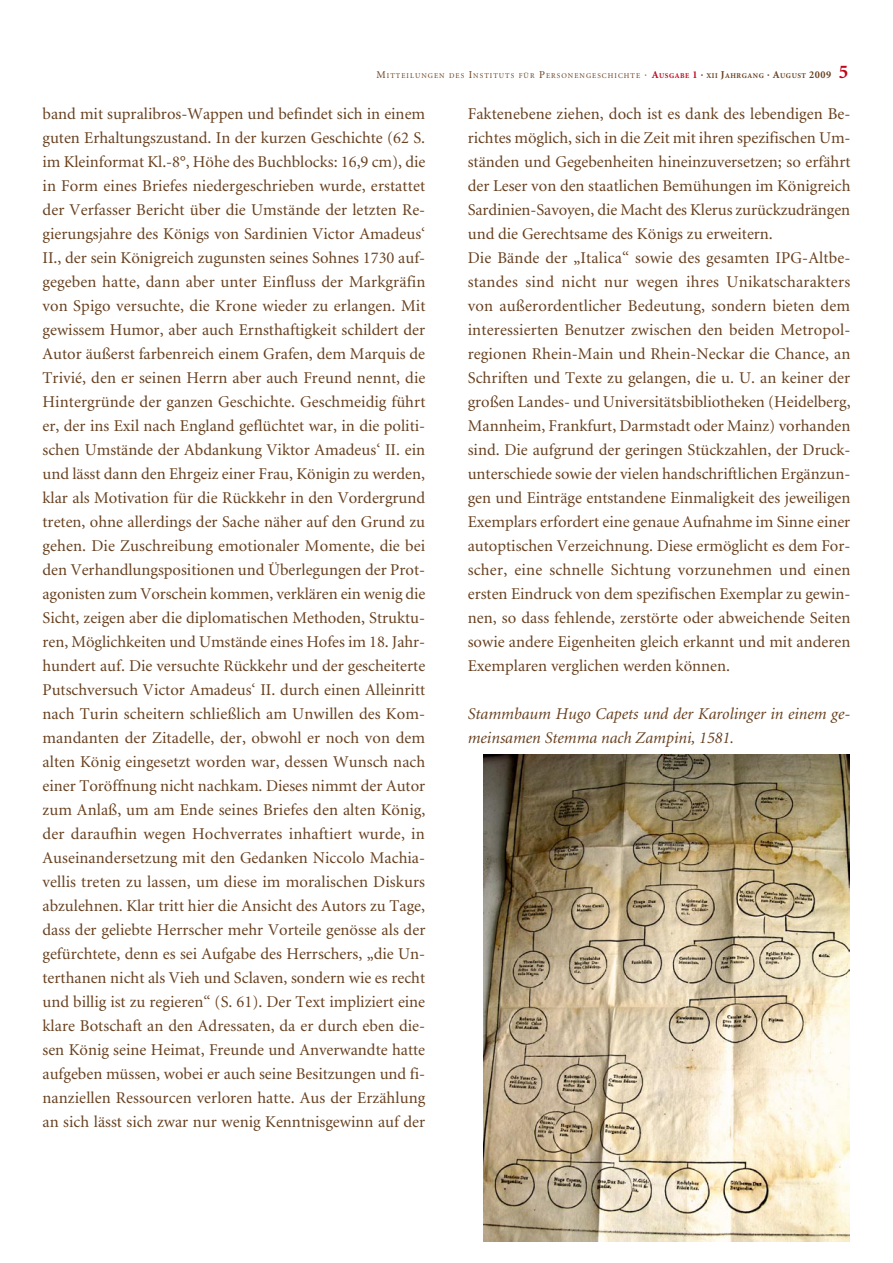
<style>
.page{position:relative;width:893px;height:1263px;background:#fff}
.page>*{position:absolute;margin:0;border:0;box-sizing:border-box;transform-origin:0 0}
.t1{font:16.5px/24px "Minion";color:#67401f;text-align:justify}
.t2{font:italic 16.5px/24px "Minion";color:#67401f}
.t3{font:7.35px "Minion";letter-spacing:.145em;color:#67401f}
.s1{font-size:10.5px}
.s2{font-weight:700;font-size:10.5px;color:#c00418}
.s3{font-weight:700;color:#c00418}
.s4{font-weight:700;font-size:10.5px}
.s5{font-weight:700}
.s6{font-weight:700;font-size:19.5px;color:#c00418}
</style>
<div class="page">
<img style="left:483px;top:754px;width:366px;height:488px">
<p class="t3" style="left:376px;top:72px;width:473px"><span class="s1">M</span>itteilungen des <span class="s1">I</span>nstituts für <span class="s1">P</span>ersonengeschichte <span class="s1">·</span> <span class="s2">A</span><span class="s3">USGABE</span> <span class="s2">1</span> <span class="s4">·</span> <span class="s5">XII</span> <span class="s4">J</span><span class="s5">AHRGANG</span> <span class="s4">· A</span><span class="s5">UGUST</span> <span class="s4">2009</span> <span class="s6">5</span></p>
<p class="t1" style="left:43px;top:102px;width:384px">band mit supralibros-Wappen und befindet sich in einem guten Erhaltungszustand. In der kurzen Geschichte (62 S. im Kleinformat Kl.-8°, Höhe des Buchblocks: 16,9 cm), die in Form eines Briefes niedergeschrieben wurde, erstattet der Verfasser Bericht über die Umstände der letzten Re&shy;gierungsjahre des Königs von Sardinien Victor Amadeus‘ II., der sein Königreich zugunsten seines Sohnes 1730 auf&shy;gegeben hatte, dann aber unter Einfluss der Markgräfin von Spigo versuchte, die Krone wieder zu erlangen. Mit gewissem Humor, aber auch Ernsthaftigkeit schildert der Autor äußerst farbenreich einem Grafen, dem Marquis de Trivié, den er seinen Herrn aber auch Freund nennt, die Hintergründe der ganzen Geschichte. Geschmeidig führt er, der ins Exil nach England geflüchtet war, in die politi&shy;schen Umstände der Abdankung Viktor Amadeus‘ II. ein und lässt dann den Ehrgeiz einer Frau, Königin zu werden, klar als Motivation für die Rückkehr in den Vordergrund treten, ohne allerdings der Sache näher auf den Grund zu gehen. Die Zuschreibung emotionaler Momente, die bei den Verhandlungspositionen und Überlegungen der Prot&shy;agonisten zum Vorschein kommen, verklären ein wenig die Sicht, zeigen aber die diplomatischen Methoden, Struktu&shy;ren, Möglichkeiten und Umstände eines Hofes im 18. Jahr&shy;hundert auf. Die versuchte Rückkehr und der gescheiterte Putschversuch Victor Amadeus‘ II. durch einen Alleinritt nach Turin scheitern schließlich am Unwillen des Kom&shy;mandanten der Zitadelle, der, obwohl er noch von dem alten König eingesetzt worden war, dessen Wunsch nach einer Toröffnung nicht nachkam. Dieses nimmt der Autor zum Anlaß, um am Ende seines Briefes den alten König, der daraufhin wegen Hochverrates inhaftiert wurde, in Auseinandersetzung mit den Gedanken Niccolo Machia&shy;vellis treten zu lassen, um diese im moralischen Diskurs abzulehnen. Klar tritt hier die Ansicht des Autors zu Tage, dass der geliebte Herrscher mehr Vorteile genösse als der gefürchtete, denn es sei Aufgabe des Herrschers, „die Un&shy;terthanen nicht als Vieh und Sclaven, sondern wie es recht und billig ist zu regieren“ (S. 61). Der Text impliziert eine klare Botschaft an den Adressaten, da er durch eben die&shy;sen König seine Heimat, Freunde und Anverwandte hatte aufgeben müssen, wobei er auch seine Besitzungen und fi&shy;nanziellen Ressourcen verloren hatte. Aus der Erzählung an sich lässt sich zwar nur wenig Kenntnisgewinn auf der</p>
<p class="t1" style="left:468px;top:102px;width:384px;text-align:left">Faktenebene ziehen, doch ist es dank des lebendigen Be&shy;richtes möglich, sich in die Zeit mit ihren spezifischen Um&shy;ständen und Gegebenheiten hineinzuversetzen; so erfährt der Leser von den staatlichen Bemühungen im Königreich Sardinien-Savoyen, die Macht des Klerus zurückzudrängen und die Gerechtsame des Königs zu erweitern.<br>Die Bände der „Italica“ sowie des gesamten IPG-Altbe&shy;standes sind nicht nur wegen ihres Unikatscharakters von außerordentlicher Bedeutung, sondern bieten dem interessierten Benutzer zwischen den beiden Metropol&shy;regionen Rhein-Main und Rhein-Neckar die Chance, an Schriften und Texte zu gelangen, die u. U. an keiner der großen Landes- und Universitätsbibliotheken (Heidelberg, Mannheim, Frankfurt, Darmstadt oder Mainz) vorhanden sind. Die aufgrund der geringen Stückzahlen, der Druck&shy;unterschiede sowie der vielen handschriftlichen Ergänzun&shy;gen und Einträge entstandene Einmaligkeit des jeweiligen Exemplars erfordert eine genaue Aufnahme im Sinne einer autoptischen Verzeichnung. Diese ermöglicht es dem For&shy;scher, eine schnelle Sichtung vorzunehmen und einen ersten Eindruck von dem spezifischen Exemplar zu gewin&shy;nen, so dass fehlende, zerstörte oder abweichende Seiten sowie andere Eigenheiten gleich erkannt und mit anderen Exemplaren verglichen werden können.</p>
<p class="t2" style="left:468px;top:702px;width:384px">Stammbaum Hugo Capets und der Karolinger in einem ge&shy;meinsamen Stemma nach Zampini, 1581.</p>
</div>
